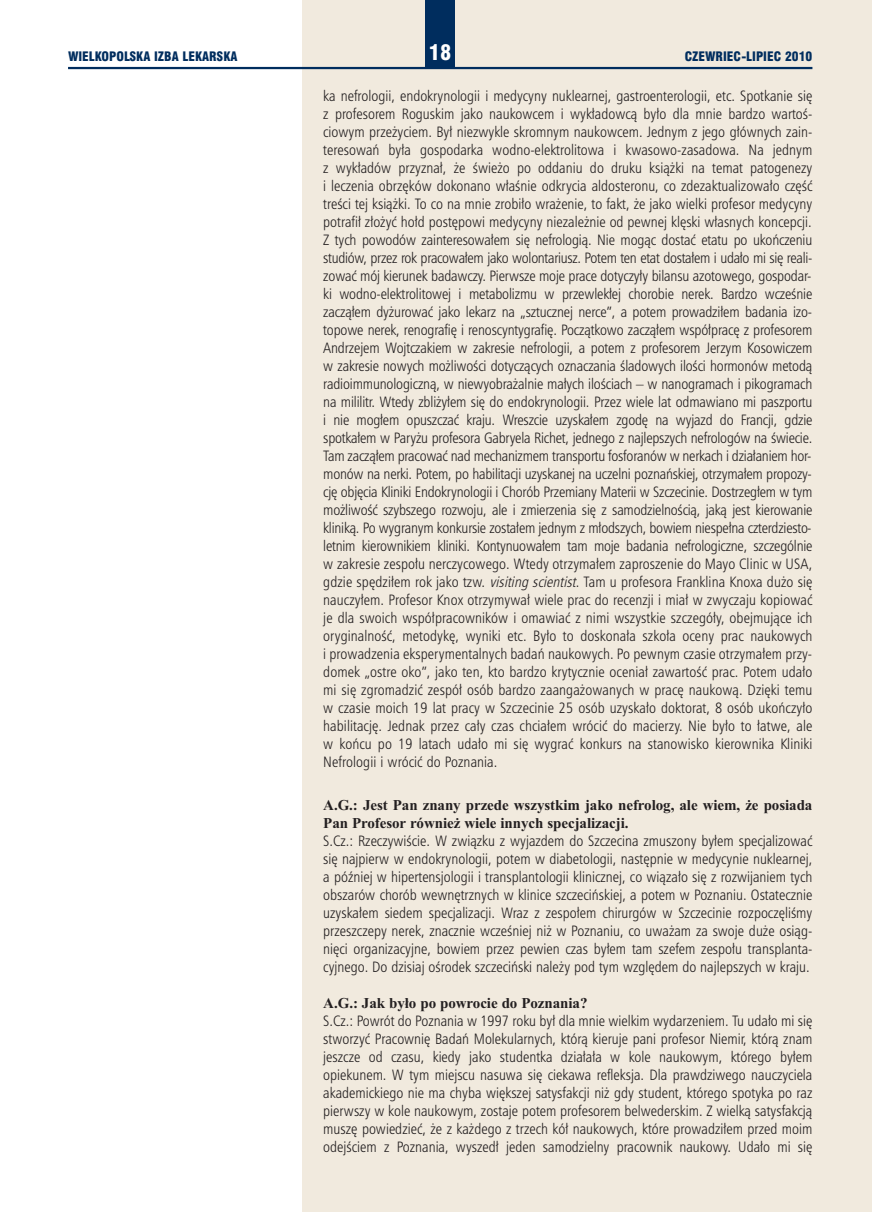
<style>
.page{position:relative;width:872px;height:1212px;background:#fff}
.page>*{position:absolute;margin:0;border:0;box-sizing:border-box;transform-origin:0 0}
.t1{font:21px "Swis 721 Blk Cn EU";color:#fff}
.t2{font:15px/18px "Humnst 777 Lt Cn EU";color:#231f20;text-align:justify}
.t3{font:700 15px/18px "Times New Roman";letter-spacing:-.005em;color:#231f20}
.t4{font:12.75px "Swis 721 Blk Cn EU";color:#002d5e}
.s1{font-style:italic}
</style>
<div class="page">
<div style="left:302px;top:0;width:570px;height:1212px;background:#f1eade"></div>
<hr style="left:68px;top:67px;width:744px;height:2px;background:#002d5e">
<div style="left:425px;top:0;width:30px;height:68px;background:#002d5e"></div>
<p class="t4" style="left:68px;top:48px;width:171px">WIELKOPOLSKA IZBA LEKARSKA</p>
<h1 class="t1" style="left:429px;top:40px;width:24px">18</h1>
<p class="t4" style="left:684px;top:48px;width:129px">CZEWRIEC-LIPIEC 2010</p>
<p class="t2" style="left:323px;top:87px;width:490px">ka nefrologii, endokrynologii i medycyny nuklearnej, gastroenterologii, etc. Spotkanie się z profesorem Roguskim jako naukowcem i wykładowcą było dla mnie bardzo wartoś&shy;ciowym przeżyciem. Był niezwykle skromnym naukowcem. Jednym z jego głównych zain&shy;teresowań była gospodarka wodno-elektrolitowa i kwasowo-zasadowa. Na jednym z wykładów przyznał, że świeżo po oddaniu do druku książki na temat patogenezy i leczenia obrzęków dokonano właśnie odkrycia aldosteronu, co zdezaktualizowało część treści tej książki. To co na mnie zrobiło wrażenie, to fakt, że jako wielki profesor medycyny potrafił złożyć hołd postępowi medycyny niezależnie od pewnej klęski własnych koncepcji.<br>Z tych powodów zainteresowałem się nefrologią. Nie mogąc dostać etatu po ukończeniu studiów, przez rok pracowałem jako wolontariusz. Potem ten etat dostałem i udało mi się reali&shy;zować mój kierunek badawczy. Pierwsze moje prace dotyczyły bilansu azotowego, gospodar&shy;ki wodno-elektrolitowej i metabolizmu w przewlekłej chorobie nerek. Bardzo wcześnie zacząłem dyżurować jako lekarz na „sztucznej nerce”, a potem prowadziłem badania izo&shy;topowe nerek, renografię i renoscyntygrafię. Początkowo zacząłem współpracę z profesorem Andrzejem Wojtczakiem w zakresie nefrologii, a potem z profesorem Jerzym Kosowiczem w zakresie nowych możliwości dotyczących oznaczania śladowych ilości hormonów metodą radioimmunologiczną, w niewyobrażalnie małych ilościach – w nanogramach i pikogramach na mililitr. Wtedy zbliżyłem się do endokrynologii. Przez wiele lat odmawiano mi paszportu i nie mogłem opuszczać kraju. Wreszcie uzyskałem zgodę na wyjazd do Francji, gdzie spotkałem w Paryżu profesora Gabryela Richet, jednego z najlepszych nefrologów na świecie.<br>Tam zacząłem pracować nad mechanizmem transportu fosforanów w nerkach i działaniem hor&shy;monów na nerki. Potem, po habilitacji uzyskanej na uczelni poznańskiej, otrzymałem propozy&shy;cję objęcia Kliniki Endokrynologii i Chorób Przemiany Materii w Szczecinie. Dostrzegłem w tym możliwość szybszego rozwoju, ale i zmierzenia się z samodzielnością, jaką jest kierowanie kliniką. Po wygranym konkursie zostałem jednym z młodszych, bowiem niespełna czterdziesto&shy;letnim kierownikiem kliniki. Kontynuowałem tam moje badania nefrologiczne, szczególnie w zakresie zespołu nerczycowego. Wtedy otrzymałem zaproszenie do Mayo Clinic w USA, gdzie spędziłem rok jako tzw. <span class="s1">visitingscientist</span>. Tam u profesora Franklina Knoxa dużo się nauczyłem. Profesor Knox otrzymywał wiele prac do recenzji i miał w zwyczaju kopiować je dla swoich współpracowników i omawiać z nimi wszystkie szczegóły, obejmujące ich oryginalność, metodykę, wyniki etc. Było to doskonała szkoła oceny prac naukowych i prowadzenia eksperymentalnych badań naukowych. Po pewnym czasie otrzymałem przy&shy;domek „ostre oko”, jako ten, kto bardzo krytycznie oceniał zawartość prac. Potem udało mi się zgromadzić zespół osób bardzo zaangażowanych w pracę naukową. Dzięki temu w czasie moich 19 lat pracy w Szczecinie 25 osób uzyskało doktorat, 8 osób ukończyło habilitację. Jednak przez cały czas chciałem wrócić do macierzy. Nie było to łatwe, ale w końcu po 19 latach udało mi się wygrać konkurs na stanowisko kierownika Kliniki Nefrologii i wrócić do Poznania.</p>
<p class="t3" style="left:323px;top:796px;width:490px">A.G.: Jest Pan znany przede wszystkim jako nefrolog, ale wiem, że posiada<br>Pan Profesor również wiele innych specjalizacji.</p>
<p class="t2" style="left:323px;top:832px;width:491px">S.Cz.: Rzeczywiście. W związku z wyjazdem do Szczecina zmuszony byłem specjalizować się najpierw w endokrynologii, potem w diabetologii, następnie w medycynie nuklearnej, a później w hipertensjologii i transplantologii klinicznej, co wiązało się z rozwijaniem tych obszarów chorób wewnętrznych w klinice szczecińskiej, a potem w Poznaniu. Ostatecznie uzyskałem siedem specjalizacji. Wraz z zespołem chirurgów w Szczecinie rozpoczęliśmy przeszczepy nerek, znacznie wcześniej niż w Poznaniu, co uważam za swoje duże osiąg&shy;nięci organizacyjne, bowiem przez pewien czas byłem tam szefem zespołu transplanta&shy;cyjnego. Do dzisiaj ośrodek szczeciński należy pod tym względem do najlepszych w kraju.</p>
<p class="t3" style="left:323px;top:994px;width:266px">A.G.: Jak było po powrocie do Poznania?</p>
<p class="t2" style="left:323px;top:1012px;width:490px">S.Cz.: Powrót do Poznania w 1997 roku był dla mnie wielkim wydarzeniem. Tu udało mi się stworzyć Pracownię Badań Molekularnych, którą kieruje pani profesor Niemir, którą znam jeszcze od czasu, kiedy jako studentka działała w kole naukowym, którego byłem opiekunem. W tym miejscu nasuwa się ciekawa refleksja. Dla prawdziwego nauczyciela akademickiego nie ma chyba większej satysfakcji niż gdy student, którego spotyka po raz pierwszy w kole naukowym, zostaje potem profesorem belwederskim. Z wielką satysfakcją muszę powiedzieć, że z każdego z trzech kół naukowych, które prowadziłem przed moim odejściem z Poznania, wyszedł jeden samodzielny pracownik naukowy. Udało mi się</p>
</div>
